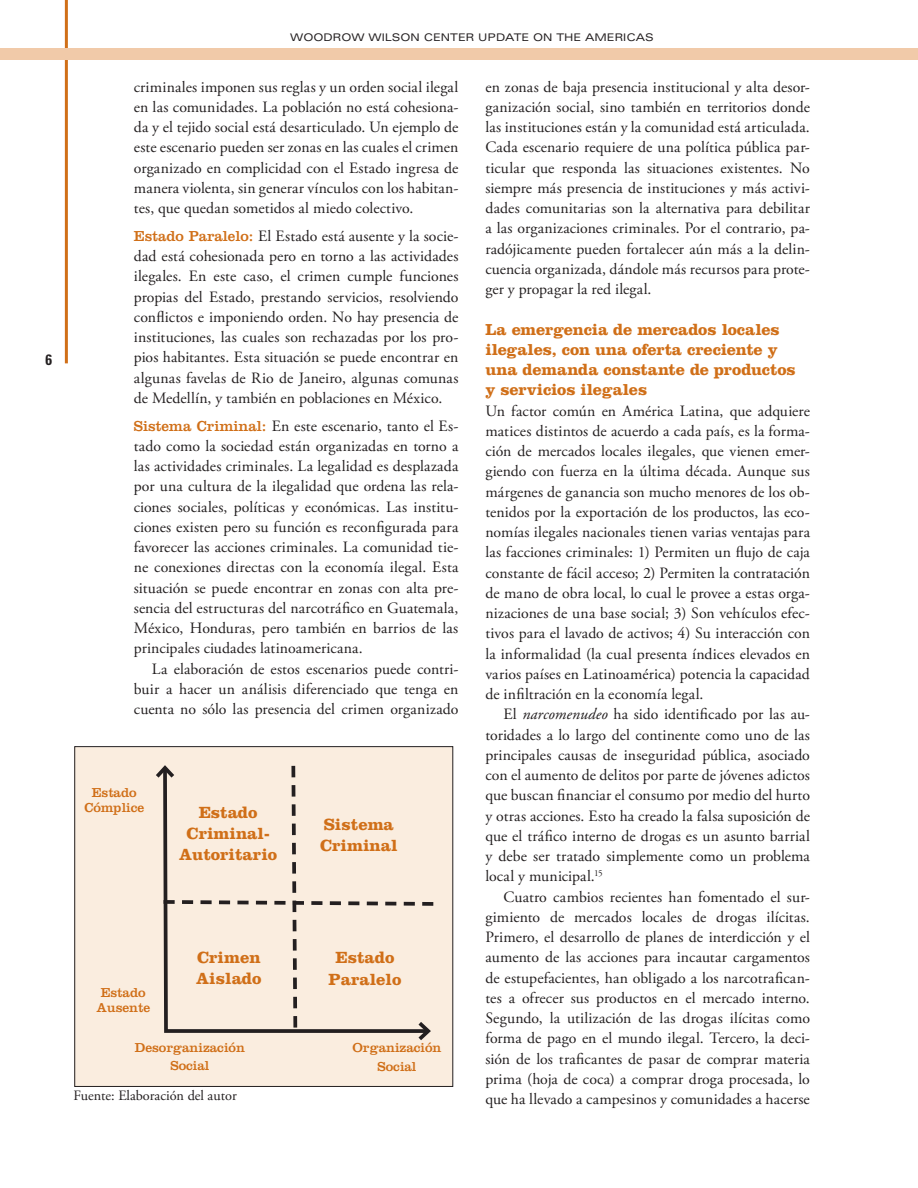
<style>
.page{position:relative;width:918px;height:1188px;background:#fff}
.page>*{position:absolute;margin:0;border:0;box-sizing:border-box;transform-origin:0 0}
.Author{font:700 16.8px "Clarendon";color:#d06f18}
.subhead_A{font:700 16.5px/20.2px "Clarendon";letter-spacing:-.005em;color:#d06f18}
.text_Spanish{font:15.75px/20.2px "Adobe Garamond Pro";letter-spacing:.005em;color:#231f20;text-align:justify}
.Author-2{font:15.75px/20.2px "Adobe Garamond Pro";letter-spacing:.005em;color:#231f20;text-align:justify}
.text_Spanish_no_inde{font:15.75px/20.2px "Adobe Garamond Pro";letter-spacing:.005em;color:#231f20;text-align:justify}
.t1{font:700 condensed 15px "Univers";color:#231f20}
.text_English{font:14.25px "Adobe Garamond Pro";color:#231f20}
.Author-3{font:13.5px/15px "Clarendon";color:#d06f18;text-align:center}
.t2{font:expanded 10.5px "Univers";color:#231f20}
.s1{font-family:"Clarendon";font-size:15px;color:#d06f18}
.s2{font-style:italic}
</style>
<div class="page">
<hr style="left:65px;top:0;width:3px;height:363px;background:#d06f18">
<div style="left:0;top:48px;width:918px;height:12px;background:#f1caa9"></div>
<div style="left:75px;top:747px;width:378px;height:339px;background:#faeddf"></div>
<div style="left:74px;top:746px;width:379px;height:341px;border:1px solid #231f20"></div>
<svg style="left:156px;top:765px;width:278px;height:276px"></svg>
<p class="t1" style="left:46px;top:350px;width:8px">6</p>
<p class="t2" style="left:290px;top:32px;width:365px">WOODROW WILSON CENTER UPDATE ON THE AMERICAS</p>
<p class="Author-2" style="left:134px;top:77px;width:326px">criminales imponen sus reglas y un orden social ilegal en las comunidades. La población no está cohesiona&shy;da y el tejido social está desarticulado. Un ejemplo de este escenario pueden ser zonas en las cuales el crimen organizado en complicidad con el Estado ingresa de manera violenta, sin generar vínculos con los habitan&shy;tes, que quedan sometidos al miedo colectivo.</p>
<p class="Author-2" style="left:134px;top:226px;width:326px"><span class="s1">Estado Paralelo:</span> El Estado está ausente y la socie&shy;dad está cohesionada pero en torno a las actividades ilegales. En este caso, el crimen cumple funciones propias del Estado, prestando servicios, resolviendo conflictos e imponiendo orden. No hay presencia de instituciones, las cuales son rechazadas por los pro&shy;pios habitantes. Esta situación se puede encontrar en algunas favelas de Rio de Janeiro, algunas comunas de Medellín, y también en poblaciones en México.</p>
<p class="Author-2" style="left:134px;top:416px;width:326px"><span class="s1">Sistema Criminal:</span> En este escenario, tanto el Es&shy;tado como la sociedad están organizadas en torno a las actividades criminales. La legalidad es desplazada por una cultura de la ilegalidad que ordena las rela&shy;ciones sociales, políticas y económicas. Las institu&shy;ciones existen pero su función es reconfigurada para favorecer las acciones criminales. La comunidad tie&shy;ne conexiones directas con la economía ilegal. Esta situación se puede encontrar en zonas con alta pre&shy;sencia del estructuras del narcotráfico en Guatemala, México, Honduras, pero también en barrios de las principales ciudades latinoamericana.</p>
<p class="text_Spanish" style="left:134px;top:659px;width:326px;text-indent:18px">La elaboración de estos escenarios puede contri&shy;buir a hacer un análisis diferenciado que tenga en cuenta no sólo las presencia del crimen organizado</p>
<p class="text_Spanish" style="left:485px;top:77px;width:326px">en zonas de baja presencia institucional y alta desor&shy;ganización social, sino también en territorios donde las instituciones están y la comunidad está articulada.<br>Cada escenario requiere de una política pública par&shy;ticular que responda las situaciones existentes. No siempre más presencia de instituciones y más activi&shy;dades comunitarias son la alternativa para debilitar a las organizaciones criminales. Por el contrario, pa&shy;radójicamente pueden fortalecer aún más a la delin&shy;cuencia organizada, dándole más recursos para prote&shy;ger y propagar la red ilegal.</p>
<p class="subhead_A" style="left:485px;top:319px;width:312px">La emergencia de mercados locales ilegales, con una oferta creciente y una demanda constante de productos y servicios ilegales</p>
<p class="text_Spanish_no_inde" style="left:485px;top:401px;width:326px">Un factor común en América Latina, que adquiere matices distintos de acuerdo a cada país, es la forma&shy;ción de mercados locales ilegales, que vienen emer&shy;giendo con fuerza en la última década. Aunque sus márgenes de ganancia son mucho menores de los ob&shy;tenidos por la exportación de los productos, las eco&shy;nomías ilegales nacionales tienen varias ventajas para las facciones criminales: 1) Permiten un flujo de caja constante de fácil acceso; 2) Permiten la contratación de mano de obra local, lo cual le provee a estas orga&shy;nizaciones de una base social; 3) Son vehículos efec&shy;tivos para el lavado de activos; 4) Su interacción con la informalidad (la cual presenta índices elevados en varios países en Latinoamérica) potencia la capacidad de infiltración en la economía legal.</p>
<p class="text_Spanish" style="left:485px;top:705px;width:326px;text-indent:18px">El <span class="s2">narcomenudeo</span> ha sido identificado por las au&shy;toridades a lo largo del continente como uno de las principales causas de inseguridad pública, asociado con el aumento de delitos por parte de jóvenes adictos que buscan financiar el consumo por medio del hurto y otras acciones. Esto ha creado la falsa suposición de que el tráfico interno de drogas es un asunto barrial y debe ser tratado simplemente como un problema local y municipal.<sup>15</sup></p>
<p class="text_Spanish" style="left:485px;top:887px;width:326px;text-indent:18px">Cuatro cambios recientes han fomentado el sur&shy;gimiento de mercados locales de drogas ilícitas.<br>Primero, el desarrollo de planes de interdicción y el aumento de las acciones para incautar cargamentos de estupefacientes, han obligado a los narcotrafican&shy;tes a ofrecer sus productos en el mercado interno.<br>Segundo, la utilización de las drogas ilícitas como forma de pago en el mundo ilegal. Tercero, la deci&shy;sión de los traficantes de pasar de comprar materia prima (hoja de coca) a comprar droga procesada, lo que ha llevado a campesinos y comunidades a hacerse</p>
<p class="Author-3" style="left:84px;top:785px;width:61px">Estado<br>Cómplice</p>
<p class="Author" style="left:199px;top:802px;width:60px">Estado</p>
<p class="Author" style="left:187px;top:823px;width:85px">Criminal-</p>
<p class="Author" style="left:179px;top:845px;width:100px">Autoritario</p>
<p class="Author" style="left:324px;top:814px;width:72px">Sistema</p>
<p class="Author" style="left:320px;top:835px;width:79px">Criminal</p>
<p class="Author" style="left:197px;top:947px;width:65px">Crimen</p>
<p class="Author" style="left:196px;top:969px;width:67px">Aislado</p>
<p class="Author" style="left:336px;top:948px;width:60px">Estado</p>
<p class="Author" style="left:329px;top:969px;width:74px">Paralelo</p>
<p class="Author-3" style="left:96px;top:985px;width:55px">Estado<br>Ausente</p>
<p class="Author-3" style="left:135px;top:1040px;width:112px">Desorganización</p>
<p class="Author-3" style="left:171px;top:1058px;width:40px">Social</p>
<p class="Author-3" style="left:352px;top:1040px;width:91px">Organización</p>
<p class="Author-3" style="left:378px;top:1059px;width:40px">Social</p>
<p class="text_English" style="left:74px;top:1087px;width:165px">Fuente: Elaboración del autor</p>
</div>
